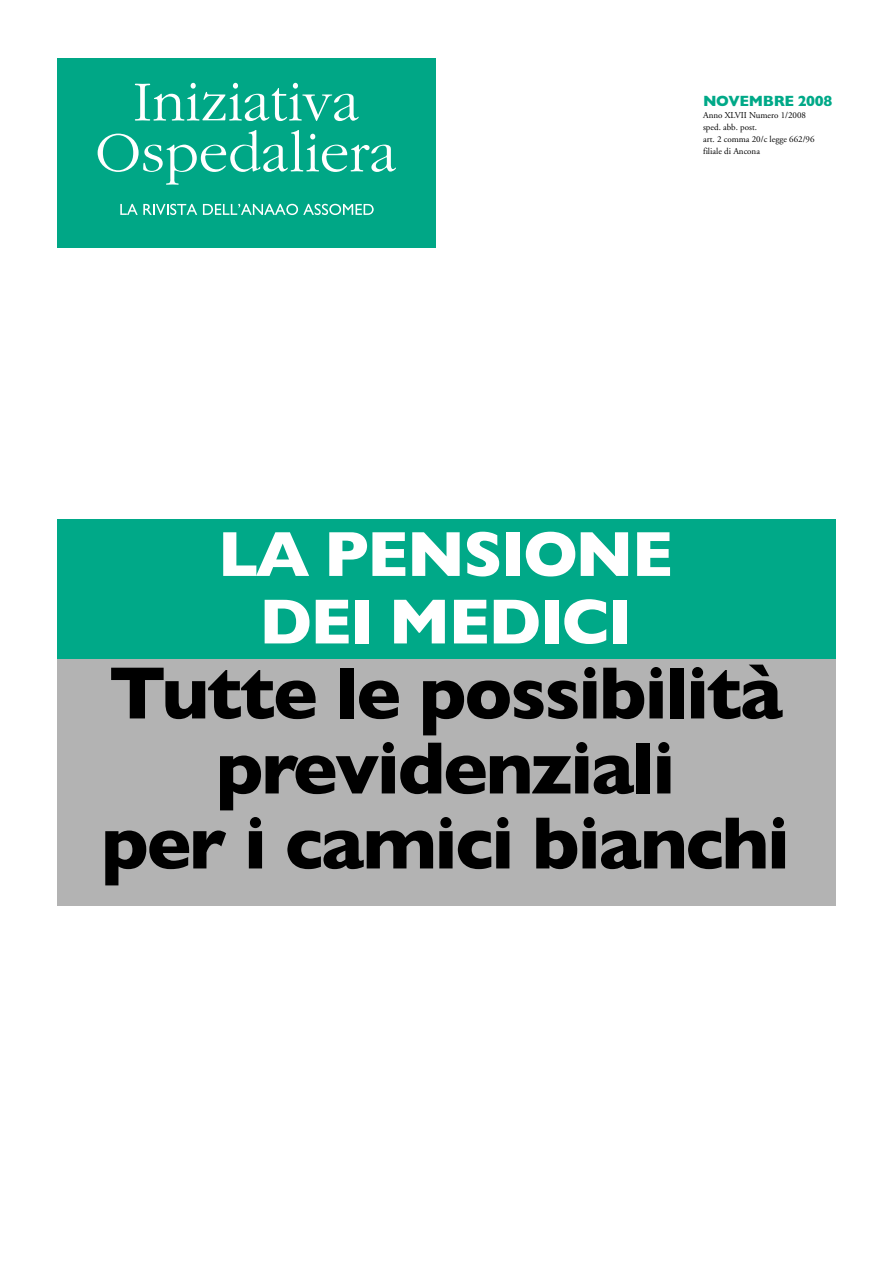
<style>
.page{position:relative;width:893px;height:1263px;background:#fff}
.page>*{position:absolute;margin:0;border:0;box-sizing:border-box;transform-origin:0 0}
.t1{font:700 75px/75px "Gill Sans";letter-spacing:-.03em;color:#000;text-align:center}
.t2{font:700 64.5px/67.5px "Gill Sans";letter-spacing:-.03em;color:#fff;text-align:center}
.t3{font:700 15px "Gill Sans";letter-spacing:-.025em;color:#00a988}
.t4{font:9px/12px "Adobe Garamond";color:#000}
</style>
<div class="page">
<div style="left:57px;top:58px;width:379px;height:190px;background:#00a786"></div>
<svg style="left:135px;top:83px;width:224px;height:38px"></svg>
<svg style="left:98px;top:130px;width:298px;height:55px"></svg>
<svg style="left:120px;top:204px;width:77px;height:11px"></svg>
<svg style="left:203px;top:204px;width:171px;height:11px"></svg>
<div style="left:57px;top:519px;width:779px;height:145px;background:#00a988"></div>
<div style="left:57px;top:659px;width:779px;height:247px;background:#b3b3b3"></div>
<h3 class="t3" style="left:703px;top:92px;width:131px">NOVEMBRE 2008</h3>
<p class="t4" style="left:703px;top:110px;width:113px">Anno XLVII Numero 1/2008 sped. abb. post.<br>art. 2 comma 20/c legge 662/96 filiale di Ancona</p>
<h2 class="t2" style="left:218px;top:520px;width:457px">LA PENSIONE<br>DEI MEDICI</h2>
<h1 class="t1" style="left:101px;top:655px;width:690px">Tutte le possibilità previdenziali<br>per i camici bianchi</h1>
</div>
